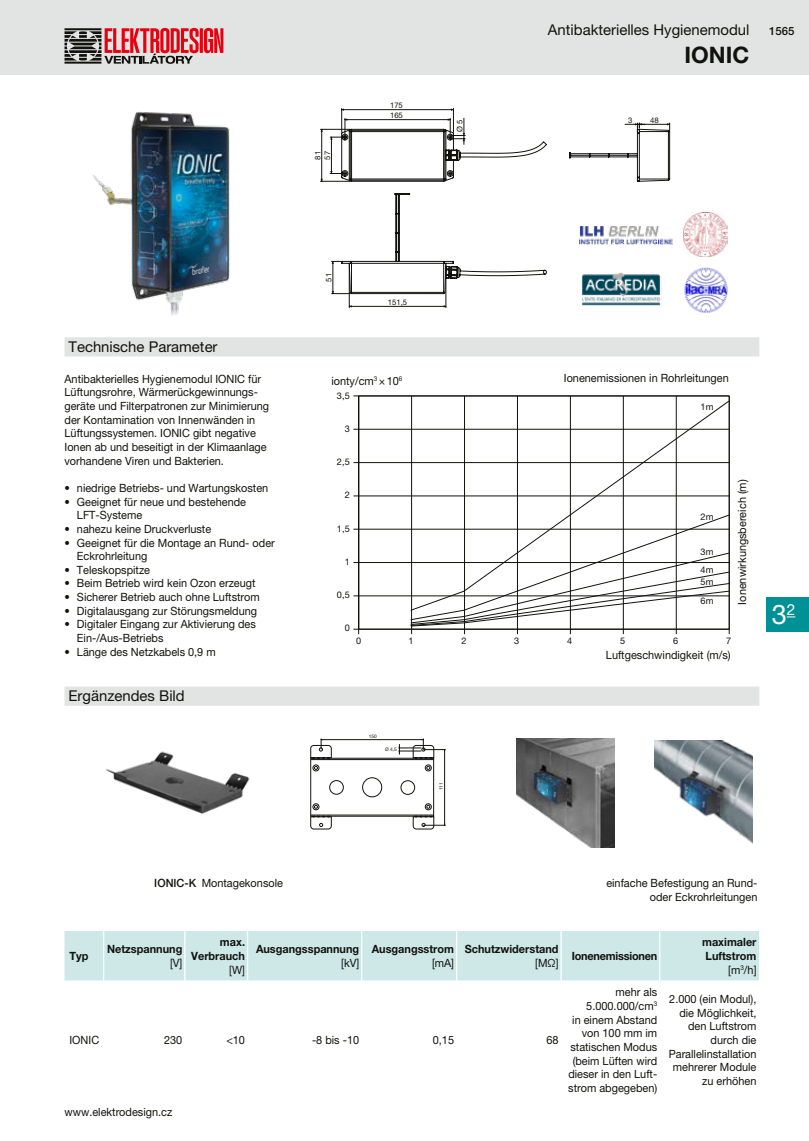
<style>
.page{position:relative;width:809px;height:1141px;background:#fff}
.page>*{position:absolute;margin:0;border:0;box-sizing:border-box;transform-origin:0 0}
.t1{font:27.12px "Helvetica Neue LT Pro";color:#fff}
.t2{font:700 22.75px "Helvetica Neue LT Pro";color:#12120d}
.t3{font:14.88px "Helvetica Neue LT Pro";color:#12120d}
.t4{font:11.38px/13.7px "Helvetica Neue LT Pro";color:#12120d;scale:.96 1}
.t5{font:700 11.38px/13.7px "Helvetica Neue LT Pro";color:#12120d;text-align:right;scale:.96 1}
.t6{font:700 11.38px "Helvetica Neue LT Pro";letter-spacing:-.02em;color:#12120d;scale:.96 1}
.t7{font:500 11.38px "Helvetica Neue LT Pro";color:#12120d}
.t8{font:9.1px/17.8px "Helvetica Neue LT Pro";color:#12120d}
.t9{font:7.7px/9.6px "Helvetica Neue LT Pro";color:#12120d}
.t10{font:4.9px "Helvetica Neue LT Pro";color:#12120d}
.s1{font-weight:500}
.s2{font-weight:400}
</style>
<div class="page">
<div style="left:0;top:0;width:809px;height:74px;background:#e2e3e3"></div>
<svg style="left:64px;top:28px;width:159px;height:36px"></svg>
<div style="left:766px;top:597px;width:43px;height:35px;background:#009197"></div>
<div style="left:64px;top:337px;width:695px;height:20px;background:#e2e3e3"></div>
<hr style="left:358px;top:596px;width:371px;height:1px;background:#12120d">
<hr style="left:358px;top:562px;width:371px;height:1px;background:#12120d">
<hr style="left:358px;top:529px;width:371px;height:1px;background:#12120d">
<hr style="left:358px;top:496px;width:371px;height:1px;background:#12120d">
<hr style="left:358px;top:462px;width:371px;height:1px;background:#12120d">
<hr style="left:358px;top:429px;width:371px;height:1px;background:#12120d">
<hr style="left:358px;top:629px;width:371px;height:1px;background:#12120d">
<hr style="left:358px;top:396px;width:1px;height:238px;background:#12120d">
<hr style="left:411px;top:396px;width:1px;height:238px;background:#12120d">
<hr style="left:464px;top:396px;width:1px;height:238px;background:#12120d">
<hr style="left:517px;top:396px;width:1px;height:238px;background:#12120d">
<hr style="left:570px;top:396px;width:1px;height:238px;background:#12120d">
<hr style="left:623px;top:396px;width:1px;height:238px;background:#12120d">
<hr style="left:676px;top:396px;width:1px;height:238px;background:#12120d">
<hr style="left:729px;top:396px;width:1px;height:238px;background:#12120d">
<svg style="left:410px;top:400px;width:319px;height:114px"></svg>
<svg style="left:410px;top:514px;width:319px;height:113px"></svg>
<div style="left:64px;top:687px;width:695px;height:19px;background:#e2e3e3"></div>
<div style="left:64px;top:931px;width:695px;height:50px;background:#cde8e7"></div>
<hr style="left:103px;top:931px;width:1px;height:50px;background:#fff">
<hr style="left:184px;top:931px;width:1px;height:50px;background:#fff">
<hr style="left:247px;top:931px;width:1px;height:50px;background:#fff">
<hr style="left:361px;top:931px;width:1px;height:50px;background:#fff">
<hr style="left:456px;top:931px;width:1px;height:50px;background:#fff">
<hr style="left:560px;top:931px;width:1px;height:50px;background:#fff">
<hr style="left:659px;top:931px;width:1px;height:50px;background:#fff">
<div style="left:66px;top:76px;width:199px;height:273px;background:#fff"></div>
<img style="left:93px;top:112px;width:137px;height:204px">
<hr style="left:349px;top:265px;width:1px;height:43px;background:#12120d">
<hr style="left:445px;top:265px;width:1px;height:43px;background:#12120d">
<hr style="left:349px;top:306px;width:97px;height:1px;background:#12120d">
<hr style="left:320px;top:129px;width:30px;height:1px;background:#12120d">
<hr style="left:320px;top:181px;width:30px;height:1px;background:#12120d">
<hr style="left:321px;top:129px;width:1px;height:52px;background:#12120d">
<svg style="left:579px;top:212px;width:149px;height:101px"></svg>
<svg style="left:330px;top:108px;width:217px;height:74px"></svg>
<svg style="left:331px;top:193px;width:216px;height:101px"></svg>
<svg style="left:569px;top:123px;width:101px;height:59px"></svg>
<img style="left:579px;top:225px;width:93px;height:19px">
<img style="left:683px;top:213px;width:44px;height:44px">
<img style="left:580px;top:272px;width:81px;height:34px">
<img style="left:684px;top:268px;width:43px;height:44px">
<img style="left:106px;top:751px;width:144px;height:63px">
<img style="left:654px;top:741px;width:98px;height:102px">
<img style="left:516px;top:738px;width:98px;height:109px">
<svg style="left:310px;top:816px;width:21px;height:13px"></svg>
<div style="left:310px;top:758px;width:124px;height:58px;border:1px solid #12120d"></div>
<hr style="left:311px;top:759px;width:122px;height:1px;background:#12120d">
<hr style="left:311px;top:815px;width:122px;height:1px;background:#12120d">
<div style="left:329px;top:780px;width:14px;height:14px;border:1px solid #12120d;border-radius:50%"></div>
<div style="left:401px;top:781px;width:14px;height:13px;border:1px solid #12120d;border-radius:50%"></div>
<div style="left:362px;top:778px;width:20px;height:19px;border:1px solid #12120d;border-radius:50%"></div>
<svg style="left:313px;top:765px;width:6px;height:6px"></svg>
<svg style="left:313px;top:804px;width:6px;height:6px"></svg>
<svg style="left:425px;top:765px;width:6px;height:6px"></svg>
<svg style="left:425px;top:804px;width:6px;height:6px"></svg>
<hr style="left:321px;top:739px;width:102px;height:1px;background:#12120d">
<svg style="left:310px;top:739px;width:21px;height:19px"></svg>
<hr style="left:444px;top:750px;width:1px;height:75px;background:#12120d">
<svg style="left:413px;top:816px;width:32px;height:13px"></svg>
<svg style="left:398px;top:739px;width:47px;height:19px"></svg>
<p class="t9" style="left:313px;top:160px;width:10px;rotate:-90deg">81<br>57</p>
<p class="t9" style="left:390px;top:101px;width:14px">175</p>
<p class="t9" style="left:390px;top:111px;width:14px">165</p>
<p class="t9" style="left:455px;top:132px;width:14px;rotate:-90deg">Ø 5</p>
<h3 class="t3" style="left:548px;top:21px;width:203px">Antibakterielles Hygienemodul</h3>
<h2 class="t2" style="left:684px;top:41px;width:66px">IONIC</h2>
<p class="t7" style="left:769px;top:25px;width:27px">1565</p>
<p class="t9" style="left:628px;top:115px;width:6px">3</p>
<p class="t9" style="left:650px;top:115px;width:10px">48</p>
<h3 class="t3" style="left:68px;top:338px;width:151px">Technische Parameter</h3>
<p class="t4" style="left:64px;top:372px;width:214px">Antibakterielles Hygienemodul IONIC für Lüftungsrohre, Wärmerückgewinnungs&shy;geräte und Filterpatronen zur Minimierung der Kontamination von Innenwänden in Lüftungssystemen. IONIC gibt negative Ionen ab und beseitigt in der Klimaanlage vorhandene Viren und Bakterien.</p>
<p class="t4" style="left:64px;top:481px;width:214px">• niedrige Betriebs- und Wartungskosten</p>
<p class="t4" style="left:77px;top:495px;width:178px;text-indent:-12px">• Geeignet für neue und bestehende<br>LFT-Systeme</p>
<p class="t4" style="left:64px;top:522px;width:154px">• nahezu keine Druckverluste</p>
<p class="t4" style="left:77px;top:535px;width:208px;text-indent:-12px">• Geeignet für die Montage an Rund- oder<br>Eckrohrleitung</p>
<p class="t4" style="left:64px;top:563px;width:91px">• Teleskopspitze</p>
<p class="t4" style="left:64px;top:576px;width:200px">• Beim Betrieb wird kein Ozon erzeugt</p>
<p class="t4" style="left:64px;top:590px;width:205px">• Sicherer Betrieb auch ohne Luftstrom</p>
<p class="t4" style="left:64px;top:604px;width:202px">• Digitalausgang zur Störungsmeldung</p>
<p class="t4" style="left:77px;top:617px;width:188px;text-indent:-12px">• Digitaler Eingang zur Aktivierung des<br>Ein-/Aus-Betriebs</p>
<p class="t4" style="left:64px;top:645px;width:159px">• Länge des Netzkabels 0,9 m</p>
<h3 class="t3" style="left:68px;top:687px;width:118px">Ergänzendes Bild</h3>
<p class="t9" style="left:324px;top:282px;width:10px;rotate:-90deg">51</p>
<p class="t9" style="left:388px;top:297px;width:21px">151,5</p>
<p class="t4" style="left:331px;top:374px;width:75px">ionty/cm<sup>3</sup> ×10<sup>6</sup></p>
<p class="t4" style="left:564px;top:371px;width:173px">Ionenemissionen in Rohrleitungen</p>
<p class="t8" style="left:337px;top:386px;width:14px">3,5</p>
<p class="t8" style="left:344px;top:420px;width:7px">3</p>
<p class="t8" style="left:337px;top:453px;width:14px">2,5</p>
<p class="t8" style="left:344px;top:486px;width:7px">2</p>
<p class="t8" style="left:337px;top:519px;width:14px">1,5</p>
<p class="t8" style="left:344px;top:553px;width:7px">1</p>
<p class="t8" style="left:337px;top:586px;width:14px">0,5</p>
<p class="t8" style="left:344px;top:619px;width:7px">0</p>
<p class="t8" style="left:700px;top:398px;width:14px">1m</p>
<p class="t8" style="left:700px;top:508px;width:14px">2m</p>
<p class="t8" style="left:700px;top:543px;width:14px">3m<br>4m</p>
<p class="t8" style="left:700px;top:573px;width:14px;line-height:18.6px">5m<br>6m</p>
<p class="t4" style="left:735px;top:605px;width:132px;rotate:-90deg">Ionenwirkungsbereich (m)</p>
<p class="t8" style="left:356px;top:632px;width:7px">0</p>
<p class="t8" style="left:408px;top:632px;width:7px">1</p>
<p class="t8" style="left:461px;top:632px;width:7px">2</p>
<p class="t8" style="left:514px;top:632px;width:7px">3</p>
<p class="t8" style="left:567px;top:632px;width:7px">4</p>
<p class="t8" style="left:620px;top:632px;width:7px">5</p>
<p class="t8" style="left:673px;top:632px;width:7px">6</p>
<p class="t8" style="left:726px;top:632px;width:7px">7</p>
<p class="t4" style="left:606px;top:648px;width:131px">Luftgeschwindigkeit (m/s)</p>
<h1 class="t1" style="left:771px;top:598px;width:25px">3<sup>2</sup></h1>
<p class="t10" style="left:369px;top:733px;width:10px">150</p>
<p class="t10" style="left:385px;top:746px;width:13px">Ø 4,5</p>
<p class="t10" style="left:438px;top:790px;width:10px;rotate:-90deg">111</p>
<p class="t4" style="left:154px;top:876px;width:135px"><span class="s1">IONIC-K</span> Montagekonsole</p>
<p class="t4" style="left:606px;top:876px;width:159px;text-align:right">einfache Befestigung an Rund&shy;oder Eckrohrleitungen</p>
<p class="t5" style="left:69px;top:949px;width:21px">Typ</p>
<p class="t5" style="left:107px;top:942px;width:80px">Netzspannung</p>
<p class="t4" style="left:170px;top:956px;width:14px">[V]</p>
<p class="t5" style="left:191px;top:935px;width:58px">max.<br>Verbrauch</p>
<p class="t4" style="left:229px;top:963px;width:18px">[W]</p>
<p class="t5" style="left:256px;top:942px;width:109px">Ausgangsspannung</p>
<p class="t4" style="left:341px;top:956px;width:20px">[kV]</p>
<p class="t5" style="left:372px;top:942px;width:87px">Ausgangsstrom</p>
<p class="t4" style="left:432px;top:956px;width:24px">[mA]</p>
<p class="t5" style="left:464px;top:942px;width:99px">Schutzwiderstand</p>
<p class="t4" style="left:535px;top:956px;width:26px">[MΩ]</p>
<p class="t4" style="left:69px;top:1033px;width:32px">IONIC</p>
<p class="t4" style="left:164px;top:1033px;width:20px">230</p>
<p class="t4" style="left:226px;top:1033px;width:21px">&lt;10</p>
<p class="t4" style="left:312px;top:1033px;width:51px">-8 bis -10</p>
<p class="t4" style="left:433px;top:1033px;width:24px">0,15</p>
<p class="t4" style="left:546px;top:1033px;width:14px">68</p>
<p class="t4" style="left:64px;top:1105px;width:114px">www.elektrodesign.cz</p>
<p class="t6" style="left:571px;top:949px;width:91px">Ionenemissionen</p>
<p class="t5" style="left:702px;top:935px;width:58px">maximaler<br>Luftstrom <span class="s2">[m</span><sup>3</sup><span class="s2">/h]</span></p>
<p class="t4" style="left:568px;top:985px;width:94px;text-align:right">mehr als<br>5.000.000/cm<sup>3<br></sup>in einem Abstand von 100 mm im statischen Modus (beim Lüften wird dieser in den Luft&shy;strom abgegeben)</p>
<p class="t4" style="left:668px;top:992px;width:93px;text-align:right">2.000 (ein Modul), die Möglichkeit, den Luftstrom durch die<br>Parallelinstallation mehrerer Module zu erhöhen</p>
</div>
